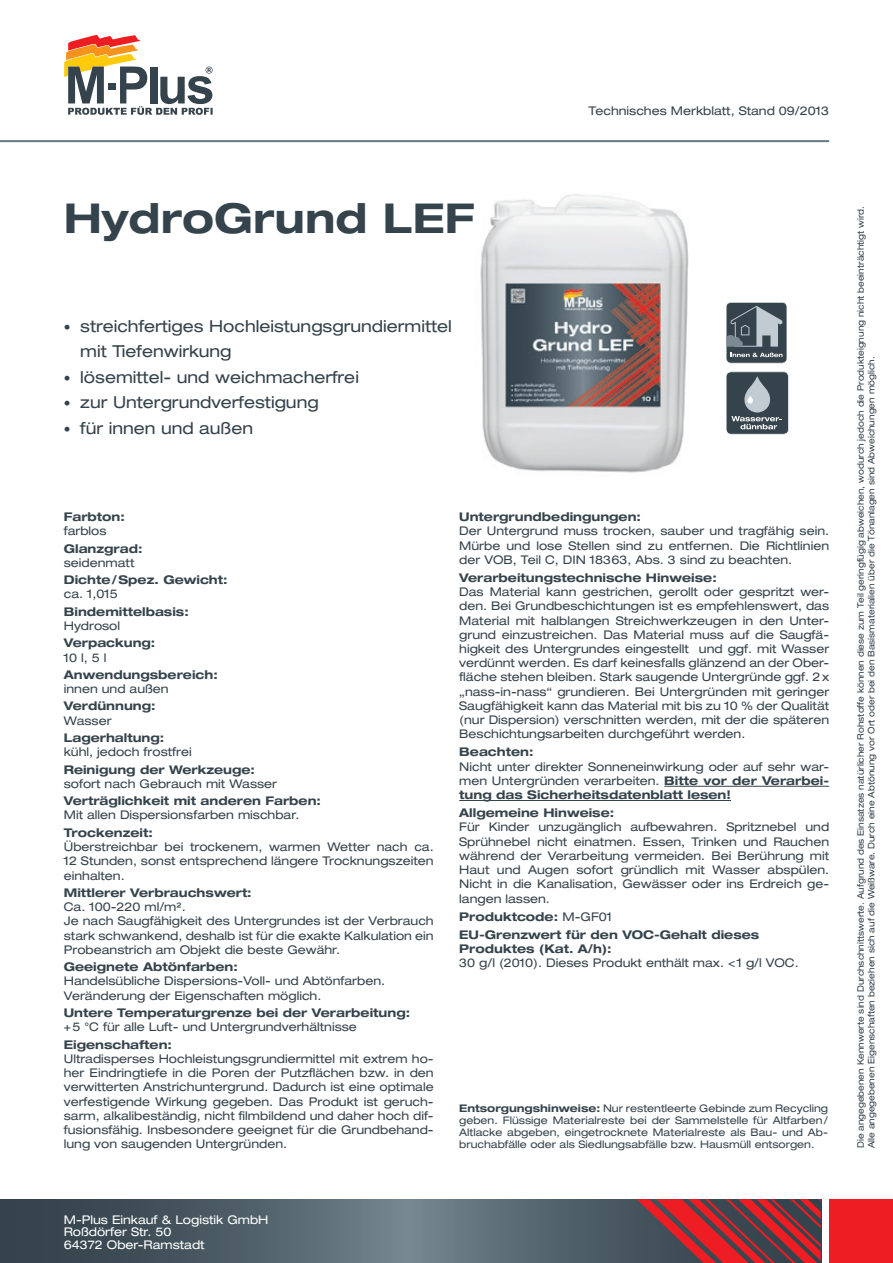
<style>
.page{position:relative;width:893px;height:1263px;background:#fff}
.page>*{position:absolute;margin:0;border:0;box-sizing:border-box;transform-origin:0 0}
.t1{font:700 expanded 41.25px "Helvetica Neue";color:#35434c}
.t2{font:expanded 16.5px/25.5px "Helvetica Neue";color:#35434c}
.t3{font:expanded 12px/14.2px "Helvetica Neue";color:#35434c;text-align:justify}
.t4{font:700 expanded 12px/18px "Helvetica Neue";color:#35434c}
.t5{font:expanded 12px/12.8px "Helvetica Neue";color:#fff}
.t6{font:expanded 10.5px/12px "Helvetica Neue";color:#35434c;text-align:justify}
.t7{font:expanded 9px/10.5px "Helvetica Neue";color:#35434c;scale:.95 1}
.s1{font-family:"Rotis Sans Serif";font-stretch:normal;font-size:13.5px}
.s2{font-weight:700}
.s3{font-weight:400}
</style>
<div class="page">
<hr style="left:0;top:140px;width:829px;height:2px;background:#6a7982">
<svg style="left:64px;top:35px;width:149px;height:80px"></svg>
<div style="left:108px;top:83px;width:8px;height:7px;background:#35434c"></div>
<svg style="left:0;top:1199px;width:637px;height:64px;background:#52616a"></svg>
<div style="left:829px;top:1199px;width:64px;height:64px;background:#ee1d23"></div>
<svg style="left:637px;top:1199px;width:184px;height:64px;background:#89353d"></svg>
<svg style="left:726px;top:371px;width:63px;height:64px;background:#606c73"></svg>
<hr style="left:664px;top:786px;width:165px;height:1px;background:#35434c">
<hr style="left:459px;top:800px;width:272px;height:1px;background:#35434c">
<img style="left:480px;top:194px;width:209px;height:279px">
<svg style="left:726px;top:302px;width:61px;height:62px;background:#636f76"></svg>
<p class="t3" style="left:589px;top:103px;width:242px">Technisches Merkblatt, Stand 09/2013</p>
<h1 class="t1" style="left:64px;top:193px;width:412px">HydroGrund LEF</h1>
<h2 class="t2" style="left:80px;top:313px;width:373px;text-indent:-16px"><span class="s1">•</span> streichfertiges Hochleistungsgrundiermittel mit Tiefenwirkung</h2>
<h2 class="t2" style="left:64px;top:364px;width:297px"><span class="s1">•</span> lösemittel- und weichmacherfrei</h2>
<h2 class="t2" style="left:64px;top:389px;width:256px"><span class="s1">•</span> zur Untergrundverfestigung</h2>
<h2 class="t2" style="left:64px;top:415px;width:191px"><span class="s1">•</span> für innen und außen</h2>
<p class="t4" style="left:64px;top:507px;width:63px">Farbton:</p>
<p class="t3" style="left:64px;top:524px;width:44px">farblos</p>
<p class="t4" style="left:64px;top:539px;width:80px">Glanzgrad:</p>
<p class="t3" style="left:64px;top:555px;width:72px">seidenmatt</p>
<p class="t4" style="left:64px;top:570px;width:165px">Dichte / Spez. Gewicht:</p>
<p class="t3" style="left:64px;top:587px;width:56px">ca. 1,015</p>
<p class="t4" style="left:64px;top:602px;width:127px">Bindemittelbasis:</p>
<p class="t3" style="left:64px;top:618px;width:58px">Hydrosol</p>
<p class="t4" style="left:64px;top:634px;width:93px">Verpackung:</p>
<p class="t3" style="left:64px;top:650px;width:44px">10 l, 5 l</p>
<p class="t4" style="left:64px;top:665px;width:155px">Anwendungsbereich:</p>
<p class="t3" style="left:64px;top:681px;width:106px">innen und außen</p>
<p class="t4" style="left:64px;top:697px;width:93px">Verdünnung:</p>
<p class="t3" style="left:64px;top:713px;width:49px">Wasser</p>
<p class="t4" style="left:64px;top:728px;width:102px">Lagerhaltung:</p>
<p class="t3" style="left:64px;top:745px;width:130px">kühl, jedoch frostfrei</p>
<p class="t4" style="left:64px;top:760px;width:193px">Reinigung der Werkzeuge:</p>
<p class="t3" style="left:64px;top:776px;width:215px">sofort nach Gebrauch mit Wasser</p>
<p class="t4" style="left:64px;top:791px;width:259px">Verträglichkeit mit anderen Farben:</p>
<p class="t3" style="left:64px;top:808px;width:237px">Mit allen Dispersions farben mischbar.</p>
<p class="t4" style="left:64px;top:823px;width:91px">Trockenzeit:</p>
<p class="t3" style="left:64px;top:839px;width:371px">Überstreichbar bei trockenem, warmen Wetter nach ca.<br>12 Stunden, sonst entsprechend längere Trock nungszeiten einhalten.</p>
<p class="t4" style="left:64px;top:883px;width:189px">Mittlerer Verbrauchswert:</p>
<p class="t3" style="left:64px;top:899px;width:371px;text-align:left">Ca. 100-220 ml/m².<br>Je nach Saugfähigkeit des Unter grundes ist der Verbrauch stark schwankend, deshalb ist für die exakte Kalkulation ein Probe anstrich am Objekt die beste Gewähr.</p>
<p class="t4" style="left:64px;top:957px;width:176px">Geeignete Abtönfarben:</p>
<p class="t3" style="left:64px;top:974px;width:323px">Handelsübliche Dispersions-Voll- und Abtönfarben.<br>Veränderung der Eigenschaften möglich.</p>
<p class="t4" style="left:64px;top:1003px;width:348px">Untere Temperaturgrenze bei der Verarbeitung:</p>
<p class="t3" style="left:64px;top:1020px;width:295px">+ 5 °C für alle Luft- und Unter grundverhältnisse</p>
<p class="t4" style="left:64px;top:1035px;width:110px">Eigenschaften:</p>
<p class="t3" style="left:64px;top:1051px;width:371px">Ultradisperses Hochleistungsgrundiermittel mit extrem ho&shy;her Eindringtiefe in die Poren der Putz flächen bzw. in den verwitterten Anstrichuntergrund. Dadurch ist eine optimale ver festigende Wirkung gegeben. Das Produkt ist geruch&shy;sarm, alkalibeständig, nicht filmbildend und daher hoch dif&shy;fusionsfähig. Insbesondere geeignet für die Grundbehand&shy;lung von saugenden Untergründen.</p>
<p class="t5" style="left:64px;top:1213px;width:206px">M-Plus Einkauf &amp; Logistik GmbH<br>Roßdörfer Str. 50<br>64372 Ober-Ramstadt</p>
<p class="t4" style="left:459px;top:507px;width:183px">Untergrundbedingungen:</p>
<p class="t3" style="left:459px;top:524px;width:371px">Der Untergrund muss trocken, sauber und tragfähig sein.<br>Mürbe und lose Stellen sind zu entfernen. Die Richtlinien der VOB, Teil C, DIN 18363, Abs. 3 sind zu beachten.</p>
<p class="t4" style="left:459px;top:568px;width:259px">Verarbeitungstechnische Hinweise:</p>
<p class="t3" style="left:459px;top:584px;width:371px">Das Material kann gestrichen, gerollt oder gespritzt wer&shy;den. Bei Grundbeschichtungen ist es empfehlenswert, das Material mit halblangen Streichwerkzeugen in den Unter&shy;grund einzustreichen. Das Material muss auf die Saugfä&shy;higkeit des Untergrundes eingestellt und ggf. mit Wasser verdünnt werden. Es darf keinesfalls glänzend an der Ober&shy;fläche stehen bleiben. Stark saugende Untergründe ggf. 2 x „nass-in-nass“ grundieren. Bei Untergründen mit geringer Saugfähigkeit kann das Material mit bis zu 10 % der Qualität (nur Dispersion) verschnitten werden, mit der die späteren Beschichtungsarbeiten durchgeführt werden.</p>
<p class="t4" style="left:459px;top:743px;width:76px">Beachten:</p>
<p class="t3" style="left:459px;top:759px;width:371px">Nicht unter direkter Sonnen einwirkung oder auf sehr war&shy;men Untergründen verarbeiten. <span class="s2">Bitte vor der Verarbei&shy;tung das Sicherheitsdatenblatt lesen!</span></p>
<p class="t4" style="left:459px;top:803px;width:157px">Allgemeine Hinweise:</p>
<p class="t3" style="left:459px;top:820px;width:371px">Für Kinder unzugänglich aufbewahren. Spritznebel und Sprühnebel nicht einatmen. Essen, Trinken und Rauchen während der Verarbeitung vermeiden. Bei Berührung mit Haut und Augen sofort gründlich mit Wasser abspülen.<br>Nicht in die Kanalisation, Gewässer oder ins Erdreich ge&shy;langen lassen.</p>
<p class="t4" style="left:459px;top:907px;width:302px">Produktcode: <span class="s3">M-GF01<br></span>EU-Grenzwert für den VOC-Gehalt dieses</p>
<p class="t4" style="left:459px;top:939px;width:154px">Produktes (Kat. A/h):</p>
<p class="t3" style="left:459px;top:955px;width:341px">30 g/l (2010). Dieses Produkt enthält max. &lt; 1 g/l VOC.</p>
<p class="t6" style="left:459px;top:1102px;width:370px"><span class="s2">Entsorgungshinweise:</span> Nur restentleerte Gebinde zum Recycling geben. Flüssige Materialreste bei der Sammelstelle für Altfarben / Altlacke abgeben, eingetrocknete Materialreste als Bau- und Ab&shy;bruchabfälle oder als Siedlungsabfälle bzw. Hausmüll entsorgen.</p>
<p class="t7" style="left:855px;top:1148px;width:993px;rotate:-90deg">Die angegebenen Kennwerte sind Durchschnittswerte. Aufgrund des Einsatzes natürlicher Rohstoffe können diese zum Teil geringfügig abweichen, wodurch jedoch die Produkteignung nicht beeinträchtigt wird.<br>Alle angegebenen Eigenschaften beziehen sich auf die Weißware. Durch eine Abtönung vor Ort oder bei den Basismaterialien über die Tönanlagen sind Abweichungen möglich.</p>
</div>
